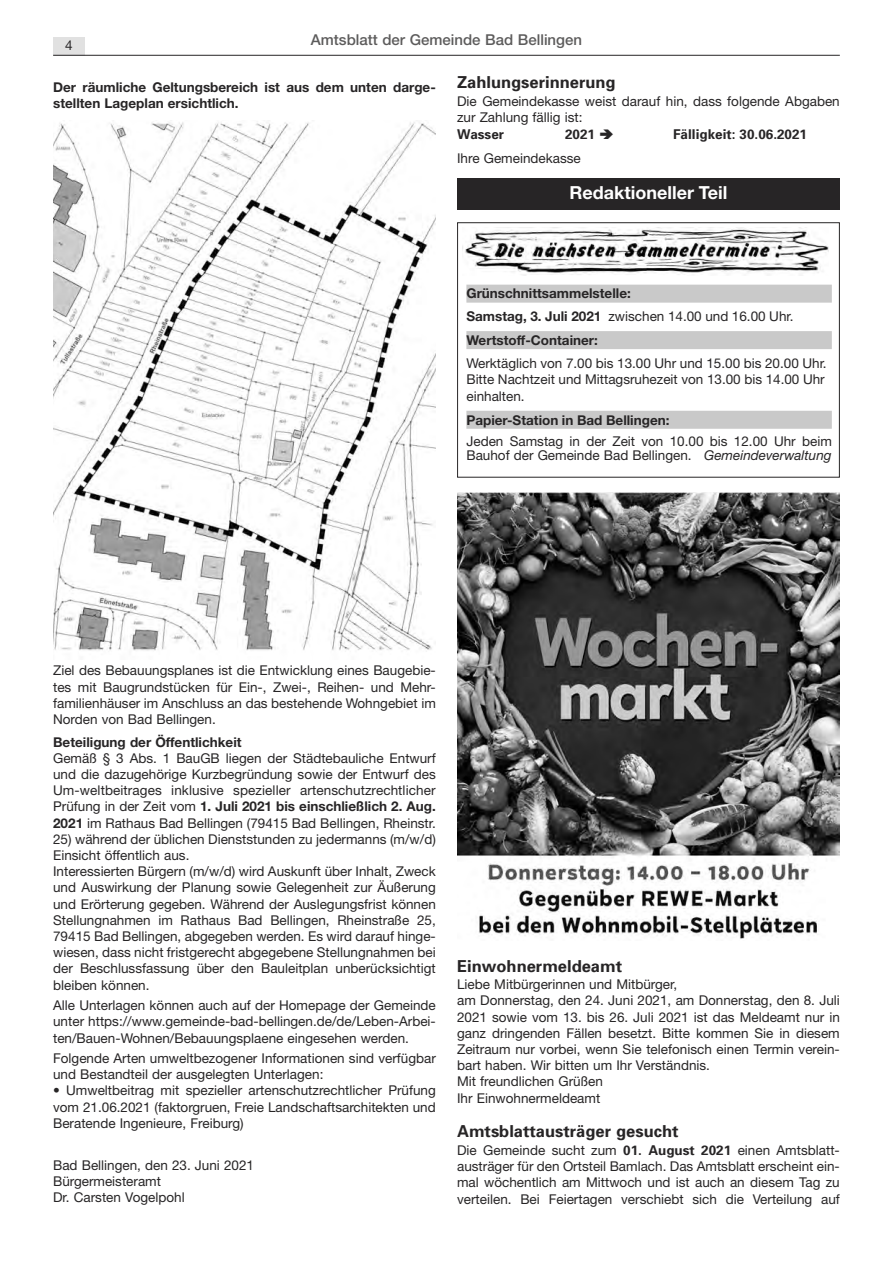
<style>
.page{position:relative;width:893px;height:1263px;background:#fff}
.page>*{position:absolute;margin:0;border:0;box-sizing:border-box;transform-origin:0 0}
.t1{font:700 18px "Helvetica Neue";color:#fff}
.t2{font:700 16.5px "Univers";color:#272526}
.t3{font:500 15px "Helvetica Neue";color:#5d5c5c}
.t4{font:13.5px/16.2px "Helvetica Neue";color:#272526}
.t5{font:700 13.5px/23.2px "Helvetica Neue";color:#272526}
.t6{font:700 13.5px "Univers";color:#272526}
.s1{font-weight:400}
.s2{font-style:italic}
.s3{font-weight:700}
.s4{font-family:"Univers";font-weight:700}
</style>
<div class="page">
<div style="left:53px;top:37px;width:32px;height:18px;background:#e1e1e1"></div>
<hr style="left:53px;top:55px;width:787px;height:1px;background:#272526">
<img style="left:457px;top:493px;width:383px;height:446px">
<img style="left:53px;top:122px;width:383px;height:529px">
<div style="left:457px;top:178px;width:383px;height:32px;background:#272526"></div>
<div style="left:457px;top:222px;width:383px;height:256px;border:1px solid #272526"></div>
<img style="left:465px;top:228px;width:364px;height:47px">
<div style="left:466px;top:285px;width:366px;height:18px;background:#c9c9c9"></div>
<div style="left:466px;top:331px;width:366px;height:18px;background:#c9c9c9"></div>
<div style="left:466px;top:411px;width:366px;height:18px;background:#c9c9c9"></div>
<p class="t3" style="left:311px;top:30px;width:273px">Amtsblatt der Gemeinde Bad Bellingen</p>
<p class="t4" style="left:65px;top:37px;width:9px">4</p>
<p class="t5" style="left:53px;top:79px;width:384px;line-height:16.2px">Der räumliche Geltungsbereich ist aus dem unten darge&shy;stellten Lageplan ersichtlich.</p>
<p class="t2" style="left:457px;top:73px;width:160px">Zahlungserinnerung</p>
<p class="t4" style="left:457px;top:93px;width:384px">Die Gemeindekasse weist darauf hin, dass folgende Abgaben zur Zahlung fällig ist:</p>
<p class="t6" style="left:457px;top:126px;width:49px">Wasser</p>
<p class="t6" style="left:565px;top:126px;width:32px">2021</p>
<p class="t6" style="left:673px;top:126px;width:135px">Fälligkeit: 30.06.2021</p>
<p class="t4" style="left:457px;top:150px;width:125px">Ihre Gemeindekasse</p>
<h1 class="t1" style="left:569px;top:181px;width:159px">Redaktioneller Teil</h1>
<p class="t5" style="left:466px;top:282px;width:329px">Grünschnittsammelstelle:<br>Samstag, 3. Juli 2021 <span class="s1">zwischen 14.00 und 16.00 Uhr.<br></span>Wertstoff-Container:</p>
<p class="t4" style="left:466px;top:354px;width:362px">Werktäglich von 7.00 bis 13.00 Uhr und 15.00 bis 20.00 Uhr.<br>Bitte Nachtzeit und Mittagsruhezeit von 13.00 bis 14.00 Uhr einhalten.</p>
<p class="t5" style="left:466px;top:408px;width:205px">Papier-Station in Bad Bellingen:</p>
<p class="t4" style="left:466px;top:433px;width:367px;line-height:14.7px">Jeden Samstag in der Zeit von 10.00 bis 12.00 Uhr beim<br>Bauhof der Gemeinde Bad Bellingen. <span class="s2">Gemeindeverwaltung</span></p>
<p class="t4" style="left:53px;top:662px;width:384px;text-align:justify">Ziel des Bebauungsplanes ist die Entwicklung eines Baugebie&shy;tes mit Baugrundstücken für Ein-, Zwei-, Reihen- und Mehr&shy;familienhäuser im Anschluss an das bestehende Wohngebiet im Norden von Bad Bellingen.</p>
<p class="t5" style="left:53px;top:730px;width:190px">Beteiligung der Öffentlichkeit</p>
<p class="t4" style="left:53px;top:750px;width:384px;text-align:justify">Gemäß § 3 Abs. 1 BauGB liegen der Städtebauliche Entwurf und die dazugehörige Kurzbegründung sowie der Entwurf des Um-weltbeitrages inklusive spezieller artenschutzrechtlicher Prüfung in der Zeit vom <span class="s3">1. Juli 2021 bis einschließlich 2. Aug.<br>2021</span> im Rathaus Bad Bellingen (79415 Bad Bellingen, Rheinstr.</p>
<p class="t4" style="left:53px;top:831px;width:384px">25) während der üblichen Dienststunden zu jedermanns (m/w/d)<br>Einsicht öffentlich aus.<br>Interessierten Bürgern (m/w/d) wird Auskunft über Inhalt, Zweck und Auswirkung der Planung sowie Gelegenheit zur Äußerung und Erörterung gegeben. Während der Auslegungsfrist können Stellungnahmen im Rathaus Bad Bellingen, Rheinstraße 25, 79415 Bad Bellingen, abgegeben werden. Es wird darauf hinge&shy;wiesen, dass nicht fristgerecht abgegebene Stellungnahmen bei der Beschlussfassung über den Bauleitplan unberücksichtigt bleiben können.</p>
<p class="t4" style="left:53px;top:997px;width:384px;text-align:justify">Alle Unterlagen können auch auf der Homepage der Gemeinde unter https://www.gemeinde-bad-bellingen.de/de/Leben-Arbei&shy;ten/Bauen-Wohnen/Bebauungsplaene eingesehen werden.</p>
<p class="t4" style="left:53px;top:1050px;width:384px">Folgende Arten umweltbezogener Informationen sind verfügbar und Bestandteil der ausgelegten Unterlagen:</p>
<p class="t4" style="left:53px;top:1082px;width:384px;text-align:justify">• Umweltbeitrag mit spezieller artenschutzrechtlicher Prüfung vom 21.06.2021 (faktorgruen, Freie Landschaftsarchitekten und Beratende Ingenieure, Freiburg)</p>
<p class="t4" style="left:53px;top:1156px;width:202px">Bad Bellingen, den 23. Juni 2021<br>Bürgermeisteramt<br>Dr. Carsten Vogelpohl</p>
<p class="t2" style="left:457px;top:956px;width:167px">Einwohnermeldeamt</p>
<p class="t4" style="left:457px;top:976px;width:384px">Liebe Mitbürgerinnen und Mitbürger,<br>am Donnerstag, den 24. Juni 2021, am Donnerstag, den 8. Juli 2021 sowie vom 13. bis 26. Juli 2021 ist das Meldeamt nur in ganz dringenden Fällen besetzt. Bitte kommen Sie in diesem Zeitraum nur vorbei, wenn Sie telefonisch einen Termin verein&shy;bart haben. Wir bitten um Ihr Verständnis.<br>Mit freundlichen Grüßen<br>Ihr Einwohnermeldeamt</p>
<p class="t2" style="left:457px;top:1121px;width:223px">Amtsblattausträger gesucht</p>
<p class="t4" style="left:457px;top:1142px;width:384px;text-align:justify">Die Gemeinde sucht zum <span class="s4">01. August 2021</span> einen Amtsblatt&shy;austräger für den Ortsteil Bamlach. Das Amtsblatt erscheint ein&shy;mal wöchentlich am Mittwoch und ist auch an diesem Tag zu verteilen. Bei Feiertagen verschiebt sich die Verteilung auf</p>
</div>
